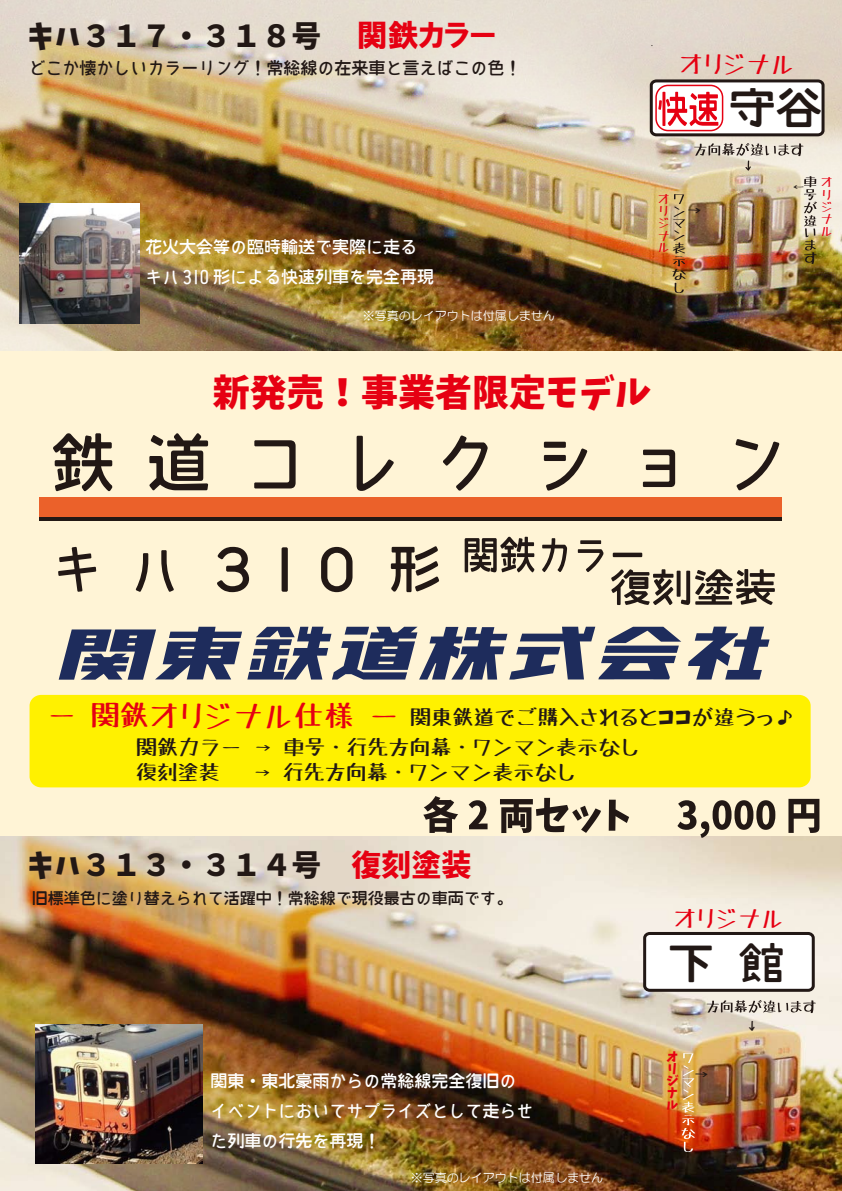
<style>
.page{position:relative;width:842px;height:1191px;background:#fff}
.page>*{position:absolute;margin:0;border:0;box-sizing:border-box;transform-origin:0 0}
.t1{font:64.2px "JNR SB Font";color:#221815}
.t2{font:52.1px "JNR SB Font";color:#221815}
.t3{font:43.2px "JNR SB Font";color:#221815;scale:1.09 1}
.t4{font:37.1px "Keifont";color:#e60012}
.t5{font:31.1px "HGP Soei Kakugothic UB";color:#e60012}
.t6{font:30.1px "Keifont";color:#221815}
.t7{font:24.1px "Tanuki Permanent Marker";color:#e60012}
.t8{font:23.1px "Tanuki Permanent Marker";color:#e60012}
.t9{font:21.1px/25.1px "Tanuki Permanent Marker";color:#221815}
.t10{font:19.1px "Tanuki Permanent Marker";color:#221815}
.t11{font:17px/29.8px "JNR SB Font";color:#fff}
.t12{font:17px "JNR SB Font";color:#221815}
.t13{font:16px "JNR SB Font";color:#221815}
.t14{font:14px "Tanuki Permanent Marker";color:#221815}
.t15{font:12px "HG Maru Gothic MPRO";color:#fff}
.t16{font:12px/12.4px "Tanuki Permanent Marker";color:#e60012;text-align:justify}
.t17{font:12px/12px "Keifont";color:#e60012;text-align:justify}
.s1{font-size:29.1px;color:#e60012}
.s2{font-size:30.1px;color:#e60012}
.s3{font-family:"Keifont"}
.s4{color:#e60012}
</style>
<div class="page">
<img style="left:0;top:0;width:842px;height:351px">
<img style="left:0;top:836px;width:842px;height:355px">
<div style="left:0;top:351px;width:842px;height:485px;background:#fff4d6"></div>
<div style="left:30px;top:695px;width:781px;height:92px;background:#fff100;border-radius:11px"></div>
<svg style="left:423px;top:796px;width:35px;height:37px"></svg>
<svg style="left:469px;top:800px;width:19px;height:29px"></svg>
<svg style="left:500px;top:798px;width:101px;height:35px"></svg>
<svg style="left:609px;top:799px;width:20px;height:31px"></svg>
<svg style="left:677px;top:800px;width:98px;height:38px"></svg>
<svg style="left:788px;top:799px;width:31px;height:34px"></svg>
<div style="left:645px;top:933px;width:168px;height:57px;background:#fff;border-radius:5px"></div>
<div style="left:643px;top:932px;width:172px;height:59px;border:3px solid #221815;border-radius:5px"></div>
<svg style="left:688px;top:626px;width:81px;height:53px"></svg>
<svg style="left:59px;top:626px;width:622px;height:53px"></svg>
<img style="left:648px;top:78px;width:178px;height:215px">
<svg style="left:465px;top:537px;width:69px;height:35px"></svg>
<svg style="left:542px;top:538px;width:25px;height:34px"></svg>
<svg style="left:578px;top:540px;width:26px;height:32px"></svg>
<div style="left:613px;top:552px;width:29px;height:5px;background:#221815"></div>
<svg style="left:611px;top:569px;width:164px;height:36px"></svg>
<svg style="left:39px;top:516px;width:743px;height:4px;background:#542a1a"></svg>
<div style="left:39px;top:497px;width:743px;height:19px;background:#eb612a"></div>
<svg style="left:706px;top:1000px;width:110px;height:13px"></svg>
<svg style="left:681px;top:1053px;width:14px;height:99px"></svg>
<img style="left:20px;top:203px;width:119px;height:120px">
<img style="left:35px;top:1024px;width:167px;height:139px">
<h3 class="t5" style="left:357px;top:20px;width:141px">関鉄カラー</h3>
<p class="t12" style="left:28px;top:59px;width:494px">どこか懐かしいカラーリング！常総線の在来車と言えばこの色！</p>
<h3 class="t6" style="left:27px;top:12px;width:296px">キハ３１７・３１８号</h3>
<p class="t11" style="left:145px;top:233px;width:290px">花火大会等の臨時輸送で実際に走るキハ 310 形による快速列車を完全再現</p>
<p class="t15" style="left:363px;top:310px;width:193px">※写真のレイアウトは付属しません</p>
<h3 class="t7" style="left:679px;top:52px;width:118px">オリジナル</h3>
<h3 class="t3" style="left:729px;top:83px;width:87px">守谷</h3>
<p class="t16" style="left:658px;top:192px;width:13px">オリジナル</p>
<p class="t10" style="left:684px;top:200px;width:20px">→</p>
<p class="t14" style="left:791px;top:180px;width:43px">← <sup>オ</sup></p>
<p class="t16" style="left:821px;top:188px;width:13px">リジナル</p>
<h3 class="t4" style="left:213px;top:362px;width:440px">新発売！事業者限定モデル</h3>
<h1 class="t1" style="left:51px;top:426px;width:737px">鉄 道 コ レ ク シ ョ ン</h1>
<h2 class="t2" style="left:51px;top:539px;width:392px">キ ハ ３１０ 形</h2>
<p class="t9" style="left:47px;top:705px;width:749px"><span class="s1">ー 関鉄</span><span class="s2">オリジナル仕様 ー</span>関東鉄道でご購入されると<span class="s3">ココ</span>が違うっ♪</p>
<p class="t9" style="left:136px;top:735px;width:505px">関鉄カラー → 車号・行先方向幕・ワンマン表示なし復刻塗装</p>
<p class="t9" style="left:251px;top:760px;width:326px">→ 行先方向幕・ワンマン表示なし</p>
<h3 class="t6" style="left:27px;top:841px;width:446px">キハ３１３・３１４号　<span class="s4">復刻塗装</span></h3>
<p class="t13" style="left:32px;top:889px;width:481px">旧標準色に塗り替えられて活躍中！常総線で現役最古の車両です。</p>
<p class="t11" style="left:211px;top:1067px;width:325px">関東・東北豪雨からの常総線完全復旧のイベントにおいてサプライズとして走らせた列車の行先を再現！</p>
<p class="t15" style="left:411px;top:1171px;width:193px">※写真のレイアウトは付属しません</p>
<h3 class="t8" style="left:673px;top:906px;width:113px">オリジナル</h3>
<h3 class="t3" style="left:668px;top:938px;width:109px">下 館</h3>
<p class="t17" style="left:666px;top:1050px;width:13px">オリジナル</p>
<p class="t10" style="left:691px;top:1064px;width:20px">→</p>
<p class="t14" style="left:745px;top:1018px;width:15px">↓</p>
</div>
